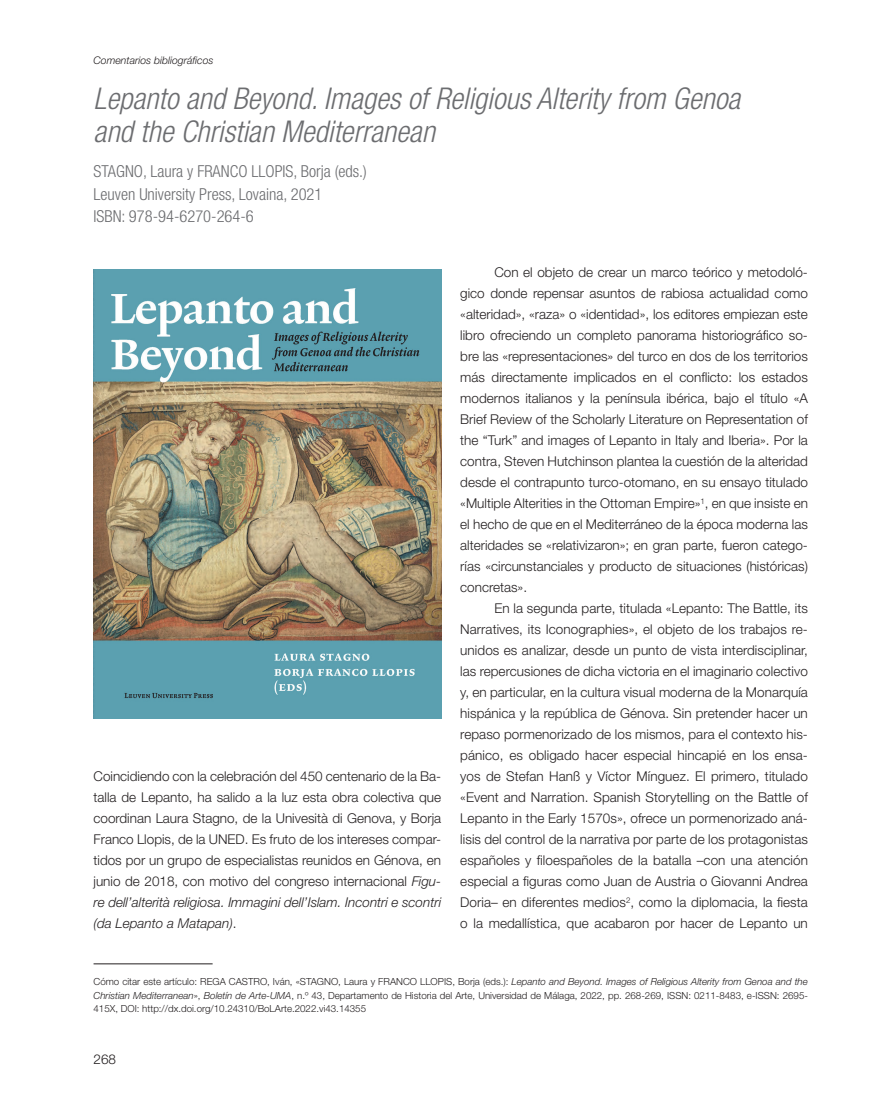
<style>
.page{position:relative;width:893px;height:1106px;background:#fff}
.page>*{position:absolute;margin:0;border:0;box-sizing:border-box;transform-origin:0 0}
.t1{font:italic 300 condensed 30px/33px "Helvetica Neue LT Std";color:#6c6d70}
.t2{font:300 condensed 16.5px/22.5px "Helvetica Neue LT Std";color:#6c6d70}
.t3{font:300 13.5px/21px "Helvetica Neue LT Std";color:#231f20;text-align:justify}
.t4{font:italic 300 10.5px "Helvetica Neue LT Std";color:#231f20}
.t5{font:300 9.75px/13.5px "Helvetica Neue LT Std";color:#231f20;text-align:justify}
.s1{font-style:italic}
</style>
<div class="page">
<img style="left:94px;top:269px;width:347px;height:449px">
<hr style="left:94px;top:963px;width:119px;height:1px;background:#231f20">
<p class="t4" style="left:94px;top:54px;width:121px">Comentarios bibliográficos</p>
<h1 class="t1" style="left:94px;top:83px;width:648px">Lepanto and Beyond. Images of Religious Alterity from Genoa and the Christian Mediterranean</h1>
<p class="t2" style="left:94px;top:160px;width:275px">STAGNO, Laura y FRANCO LLOPIS, Borja (eds.)<br>Leuven University Press, Lovaina, 2021<br>ISBN: 978-94-6270-264-6</p>
<p class="t3" style="left:94px;top:765px;width:349px">Coincidiendo con la celebración del 450 centenario de la Ba&shy;talla de Lepanto, ha salido a la luz esta obra colectiva que coordinan Laura Stagno, de la Univesità di Genova, y Borja Franco Llopis, de la UNED. Es fruto de los intereses compar&shy;tidos por un grupo de especialistas reunidos en Génova, en junio de 2018, con motivo del congreso internacional <span class="s1">Figu&shy;re dell’alterità religiosa. Immagini dell’Islam. Incontri e scontri (da Lepanto a Matapan)</span>.</p>
<p class="t3" style="left:460px;top:261px;width:349px;text-indent:34px">Con el objeto de crear un marco teórico y metodoló&shy;gico donde repensar asuntos de rabiosa actualidad como «alteridad», «raza» o «identidad», los editores empiezan este libro ofreciendo un completo panorama historiográfico so&shy;bre las «representaciones» del turco en dos de los territorios más directamente implicados en el conflicto: los estados modernos italianos y la península ibérica, bajo el título «A Brief Review of the Scholarly Literature on Representation of the “Turk” and images of Lepanto in Italy and Iberia». Por la contra, Steven Hutchinson plantea la cuestión de la alteridad desde el contrapunto turco-otomano, en su ensayo titulado «Multiple Alterities in the Ottoman Empire»<sup>1</sup>, en que insiste en el hecho de que en el Mediterráneo de la época moderna las alteridades se «relativizaron»; en gran parte, fueron catego&shy;rías «circunstanciales y producto de situaciones (históricas) concretas».</p>
<p class="t3" style="left:460px;top:597px;width:349px;text-indent:34px">En la segunda parte, titulada «Lepanto: The Battle, its Narratives, its Iconographies», el objeto de los trabajos re&shy;unidos es analizar, desde un punto de vista interdisciplinar, las repercusiones de dicha victoria en el imaginario colectivo y, en particular, en la cultura visual moderna de la Monarquía hispánica y la república de Génova. Sin pretender hacer un repaso pormenorizado de los mismos, para el contexto his&shy;pánico, es obligado hacer especial hincapié en los ensa&shy;yos de Stefan Hanß y Víctor Mínguez. El primero, titulado «Event and Narration. Spanish Storytelling on the Battle of Lepanto in the Early 1570s», ofrece un pormenorizado aná&shy;lisis del control de la narrativa por parte de los protagonistas españoles y filoespañoles de la batalla –con una atención especial a figuras como Juan de Austria o Giovanni Andrea Doria– en diferentes medios<sup>2</sup>, como la diplomacia, la fiesta o la medallística, que acabaron por hacer de Lepanto un</p>
<p class="t5" style="left:94px;top:974px;width:716px">Cómo citar este artículo: REGA CASTRO, Iván, «STAGNO, Laura y FRANCO LLOPIS, Borja (eds.): <span class="s1">Lepanto and Beyond. Images of Religious Alterity from Genoa and the Christian Mediterranean</span>», <span class="s1">Boletín de Arte-UMA</span>, n.º 43, Departamento de Historia del Arte, Universidad de Málaga, 2022, pp. 268-269, ISSN: 0211-8483, e-ISSN: 2695- 415X, DOI: http://dx.doi.org/10.24310/BoLArte.2022.vi43.14355</p>
<p class="t3" style="left:94px;top:1048px;width:24px">268</p>
</div>
